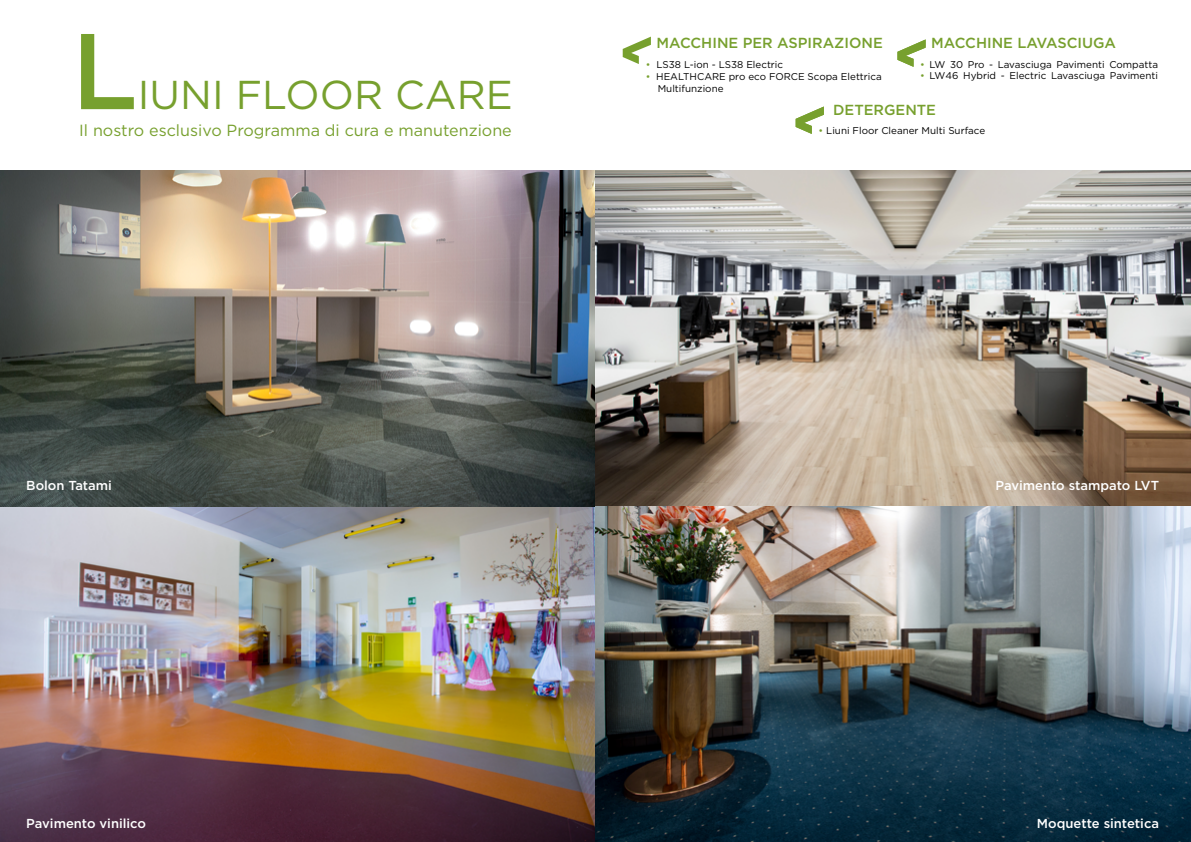
<style>
.page{position:relative;width:1191px;height:842px;background:#fff}
.page>*{position:absolute;margin:0;border:0;box-sizing:border-box;transform-origin:0 0}
.t1{font:500 107.4px "Gotham";color:#77a02e}
.t2{font:40.3px "Gotham";color:#77a02e}
.t3{font:16.1px "Gotham";color:#77a02e}
.t4{font:500 14.6px "Gotham";color:#77a02e}
.t5{font:500 13px "Gotham";color:#fff}
.t6{font:9.8px/11.8px "Gotham";color:#000}
.s1{color:#77a02e}
</style>
<div class="page">
<img style="left:0;top:170px;width:1191px;height:672px">
<svg style="left:622px;top:37px;width:29px;height:27px"></svg>
<svg style="left:897px;top:39px;width:28px;height:28px"></svg>
<svg style="left:795px;top:107px;width:29px;height:27px"></svg>
<h1 class="t1" style="left:71px;top:1px;width:68px">L</h1>
<h2 class="t2" style="left:138px;top:69px;width:376px">IUNI FLOOR CARE</h2>
<h3 class="t3" style="left:79px;top:120px;width:434px">Il nostro esclusivo Programma di cura e manutenzione</h3>
<h3 class="t4" style="left:656px;top:33px;width:228px">MACCHINE PER ASPIRAZIONE</h3>
<h3 class="t4" style="left:931px;top:33px;width:24px">Macchine</h3>
<h3 class="t4" style="left:1017px;top:33px;width:10px">lavasci</h3>
<h3 class="t4" style="left:1082px;top:33px;width:33px">uga</h3>
<p class="t6" style="left:646px;top:58px;width:139px"><span class="s1">•</span> LS38 L-ion - LS38 Electric</p>
<p class="t6" style="left:657px;top:70px;width:226px;text-indent:-12px"><span class="s1">•</span> HEALTHCARE pro eco FORCE Scopa Elettrica<br>Multifunzione</p>
<p class="t6" style="left:920px;top:58px;width:239px"><span class="s1">•</span> LW 30 Pro - Lavasciuga Pavimenti Compatta</p>
<p class="t6" style="left:920px;top:70px;width:239px"><span class="s1">•</span> LW46 Hybrid - Electric Lavasciuga Pavimenti</p>
<h3 class="t4" style="left:833px;top:100px;width:22px">Deter</h3>
<h3 class="t4" style="left:884px;top:100px;width:23px">gente</h3>
<p class="t6" style="left:818px;top:125px;width:168px"><span class="s1">•</span> Liuni Floor Cleaner Multi Surface</p>
<h3 class="t5" style="left:26px;top:477px;width:87px">Bolon Tatami</h3>
<h3 class="t5" style="left:995px;top:477px;width:165px">Pavimento stampato LVT</h3>
<h3 class="t5" style="left:26px;top:814px;width:121px">Pavimento vinilico</h3>
<h3 class="t5" style="left:1037px;top:814px;width:124px">Moquette sintetica</h3>
</div>
